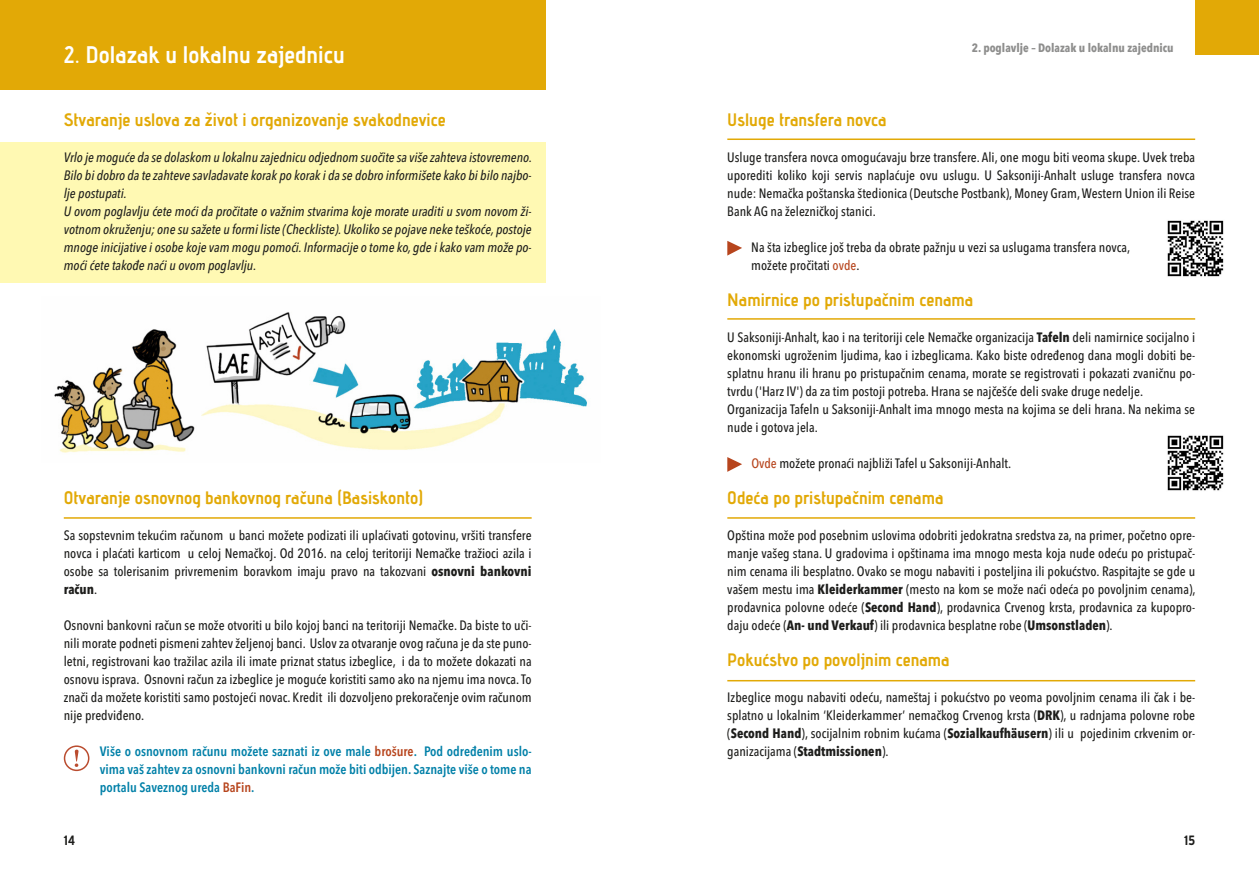
<style>
.page{position:relative;width:1259px;height:893px;background:#fff}
.page>*{position:absolute;margin:0;border:0;box-sizing:border-box;transform-origin:0 0}
.t1{font:24px "adventpro Bd 3";color:#fff}
.t2{font:18px "adventpro Bd 3";color:#e2a906}
.t3{font:500 13.5px/18px "Avenir Next Condensed";color:#1d1d1b;text-align:justify}
.t4{font:italic 500 13.5px/18px "Avenir Next Condensed";color:#1d1d1b}
.t5{font:600 13.5px/18px "Avenir Next Condensed";color:#0080a8;text-align:justify}
.t6{font:700 condensed 13.5px "Interstate";color:#1d1d1b}
.t7{font:700 12px "Avenir Next Condensed";color:#8e8e8d}
.s1{font-weight:700}
.s2{color:#b7451d}
</style>
<div class="page">
<div style="left:0;top:142px;width:545px;height:141px;background:#fff9b3"></div>
<svg style="left:64px;top:745px;width:25px;height:26px"></svg>
<svg style="left:727px;top:241px;width:15px;height:15px"></svg>
<svg style="left:727px;top:457px;width:15px;height:15px"></svg>
<div style="left:0;top:0;width:545px;height:90px;background:#e2a906"></div>
<hr style="left:64px;top:517px;width:467px;height:2px;background:#e2a906">
<hr style="left:727px;top:139px;width:468px;height:1px;background:#e2a906">
<hr style="left:727px;top:318px;width:468px;height:2px;background:#e2a906">
<hr style="left:727px;top:517px;width:468px;height:2px;background:#e2a906">
<hr style="left:727px;top:680px;width:468px;height:1px;background:#e2a906">
<div style="left:1195px;top:0;width:64px;height:54px;background:#e2a906"></div>
<img style="left:54px;top:312px;width:533px;height:141px">
<img style="left:1167px;top:220px;width:57px;height:57px">
<img style="left:1167px;top:435px;width:57px;height:56px">
<h1 class="t1" style="left:64px;top:46px;width:282px">2. Dolazak u lokalnu zajednicu</h1>
<p class="t7" style="left:971px;top:40px;width:203px">2. poglavlje – Dolazak u lokalnu zajednicu</p>
<h2 class="t2" style="left:64px;top:113px;width:383px">Stvaranje uslova za život i organizovanje svakodnevice</h2>
<p class="t4" style="left:64px;top:148px;width:470px">Vrlo je moguće da se dolaskom u lokalnu zajednicu odjednom suočite sa više zahteva istovremeno.<br>Bilo bi dobro da te zahteve savladavate korak po korak i da se dobro informišete kako bi bilo najbo&shy;lje postupati.<br>U ovom poglavlju ćete moći da pročitate o važnim stvarima koje morate uraditi u svom novom ži&shy;votnom okruženju; one su sažete u formi liste (Checkliste).Ukoliko se pojave neke teškoće, postoje mnoge inicijative i osobe koje vam mogu pomoći. Informacije o tome ko, gde i kako vam može po&shy;moći ćete takođe naći u ovom poglavlju.</p>
<h2 class="t2" style="left:64px;top:491px;width:361px">Otvaranje osnovnog bankovnog računa (Basiskonto)</h2>
<p class="t3" style="left:64px;top:526px;width:469px">Sa sopstevnim tekućim računom u banci možete podizati ili uplaćivati gotovinu, vršiti transfere novca i plaćati karticom u celoj Nemačkoj. Od 2016. na celoj teritoriji Nemačke tražioci azila i osobe sa tolerisanim privremenim boravkom imaju pravo na takozvani <span class="s1">osnovni bankovni račun</span>.</p>
<p class="t3" style="left:64px;top:616px;width:469px">Osnovni bankovni račun se može otvoriti u bilo kojoj banci na teritoriji Nemačke. Da biste to uči&shy;nili morate podneti pismeni zahtev željenoj banci. Uslov za otvaranje ovog računa je da ste puno&shy;letni, registrovani kao tražilac azila ili imate priznat status izbeglice, i da to možete dokazati na osnovu isprava. Osnovni račun za izbeglice je moguće koristiti samo ako na njemu ima novca.To znači da možete koristiti samo postojeći novac. Kredit ili dozvoljeno prekoračenje ovim računom nije predviđeno.</p>
<p class="t5" style="left:100px;top:742px;width:433px">Više o osnovnom računu možete saznati iz ove male <span class="s2">brošure</span>. Pod određenim uslo&shy;vima vaš zahtev za osnovni bankovni račun može biti odbijen. Saznajte više o tome na portalu Saveznog ureda <span class="s2">BaFin</span>.</p>
<h2 class="t2" style="left:727px;top:113px;width:161px">Usluge transfera novca</h2>
<p class="t3" style="left:727px;top:148px;width:469px">Usluge transfera novca omogućavaju brze transfere. Ali, one mogu biti veoma skupe. Uvek treba uporediti koliko koji servis naplaćuje ovu uslugu. U Saksoniji-Anhalt usluge transfera novca nude: Nemačka poštanska štedionica (Deutsche Postbank), Money Gram,Western Union ili Reise Bank AG na železničkoj stanici.</p>
<p class="t3" style="left:751px;top:238px;width:380px">Na šta izbeglice još treba da obrate pažnju u vezi sa uslugama transfera novca, možete pročitati <span class="s2">ovde</span>.</p>
<h2 class="t2" style="left:727px;top:293px;width:247px">Namirnice po pristupačnim cenama</h2>
<p class="t3" style="left:727px;top:328px;width:469px;text-align:left">U Saksoniji-Anhalt, kao i na teritoriji cele Nemačke organizacija <span class="s1">Tafeln</span> deli namirnice socijalno i ekonomski ugroženim ljudima, kao i izbeglicama. Kako biste određenog dana mogli dobiti be&shy;splatnu hranu ili hranu po pristupačnim cenama, morate se registrovati i pokazati zvaničnu po&shy;tvrdu ('Harz IV') da za tim postoji potreba. Hrana se najčešće deli svake druge nedelje.<br>Organizacija Tafeln u Saksoniji-Anhalt ima mnogo mesta na kojima se deli hrana. Na nekima se nude i gotova jela.</p>
<p class="t3" style="left:751px;top:454px;width:261px"><span class="s2">Ovde</span> možete pronaći najbliži Tafel u Saksoniji-Anhalt.</p>
<h2 class="t2" style="left:727px;top:491px;width:218px">Odeća po pristupačnim cenama</h2>
<p class="t3" style="left:727px;top:526px;width:470px">Opština može pod posebnim uslovima odobriti jedokratna sredstva za, na primer, početno opre&shy;manje vašeg stana. U gradovima i opštinama ima mnogo mesta koja nude odeću po pristupač&shy;nim cenama ili besplatno. Ovako se mogu nabaviti i posteljina ili pokućstvo. Raspitajte se gde u vašem mestu ima <span class="s1">Kleiderkammer</span> (mesto na kom se može naći odeća po povoljnim cenama), prodavnica polovne odeće (<span class="s1">Second Hand</span>), prodavnica Crvenog krsta, prodavnica za kupopro&shy;daju odeće (<span class="s1">An- und Verkauf</span>) ili prodavnica besplatne robe (<span class="s1">Umsonstladen</span>).</p>
<h2 class="t2" style="left:727px;top:653px;width:224px">Pokućstvo po povoljnim cenama</h2>
<p class="t3" style="left:727px;top:688px;width:469px">Izbeglice mogu nabaviti odeću, nameštaj i pokućstvo po veoma povoljnim cenama ili čak i be&shy;splatno u lokalnim ‘Kleiderkammer’ nemačkog Crvenog krsta (<span class="s1">DRK</span>), u radnjama polovne robe (<span class="s1">Second Hand</span>), socijalnim robnim kućama (<span class="s1">Sozialkaufhäusern</span>) ili u pojedinim crkvenim or&shy;ganizacijama (<span class="s1">Stadtmissionen</span>).</p>
<p class="t6" style="left:64px;top:833px;width:13px">14</p>
<p class="t6" style="left:1184px;top:833px;width:12px">15</p>
</div>
